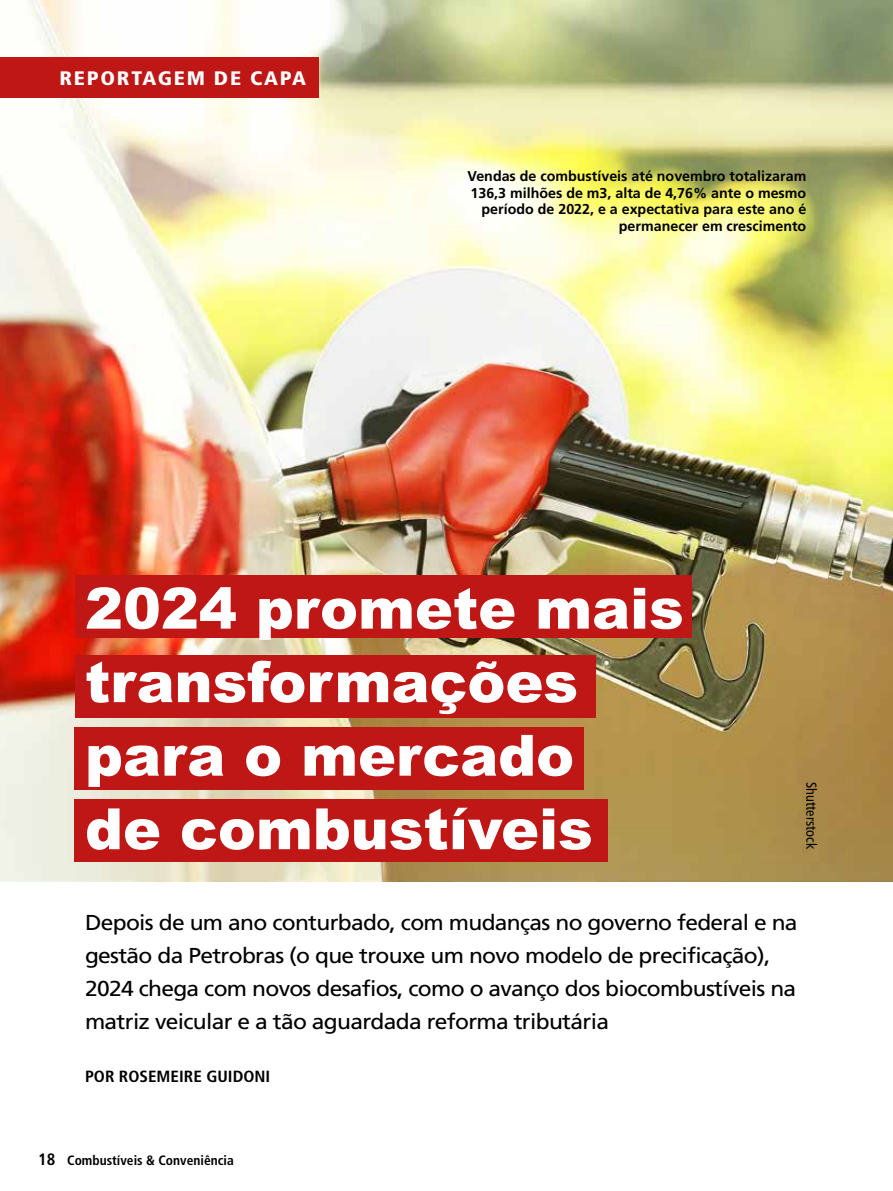
<style>
.page{position:relative;width:893px;height:1191px;background:#fff}
.page>*{position:absolute;margin:0;border:0;box-sizing:border-box;transform-origin:0 0}
.t1{font:900 57px/73.5px "Arial";color:#fff}
.t2{font:21.6px/33px "Frutiger";letter-spacing:-.03em;color:#000;scale:1.06 1}
.t3{font:900 condensed 19.5px "Frutiger";letter-spacing:.08em;color:#fff;scale:1.1 1}
.t4{font:700 condensed 16.2px "Frutiger";color:#000;scale:1.06 1}
.t5{font:700 14.25px/16.5px "Frutiger";color:#000;text-align:right}
.t6{font:condensed 14.25px "Frutiger";color:#000}
.t7{font:700 condensed 13.5px "Frutiger";color:#000}
.s1{font-size:16.5px}
</style>
<div class="page">
<img style="left:0;top:0;width:893px;height:881px">
<div style="left:0;top:57px;width:319px;height:41px;background:#be1716"></div>
<div style="left:75px;top:655px;width:521px;height:63px;background:#be1716"></div>
<div style="left:75px;top:575px;width:617px;height:63px;background:#be1716"></div>
<div style="left:75px;top:727px;width:509px;height:63px;background:#be1716"></div>
<div style="left:75px;top:799px;width:533px;height:63px;background:#be1716"></div>
<p class="t3" style="left:60px;top:67px;width:226px">REPORTAGEM DE CAPA</p>
<p class="t5" style="left:468px;top:168px;width:340px">Vendas de combustíveis até novembro totalizaram 136,3 milhões de m3, alta de 4,76% ante o mesmo período de 2022, e a expectativa para este ano é permanecer em crescimento</p>
<h1 class="t1" style="left:85px;top:570px;width:600px">2024 promete mais transformações para o mercado<br>de combustíveis</h1>
<p class="t6" style="left:820px;top:782px;width:69px;rotate:90deg">Shutterstock</p>
<p class="t2" style="left:85px;top:906px;width:674px">Depois de um ano conturbado, com mudanças no governo federal e na gestão da Petrobras (o que trouxe um novo modelo de precificação), 2024 chega com novos desafios, como o avanço dos biocombustíveis na matriz veicular e a tão aguardada reforma tributária</p>
<p class="t4" style="left:85px;top:1066px;width:176px">POR ROSEMEIRE GUIDONI</p>
<p class="t7" style="left:38px;top:1152px;width:197px"><span class="s1">18</span> Combustíveis &amp; Conveniência</p>
</div>
